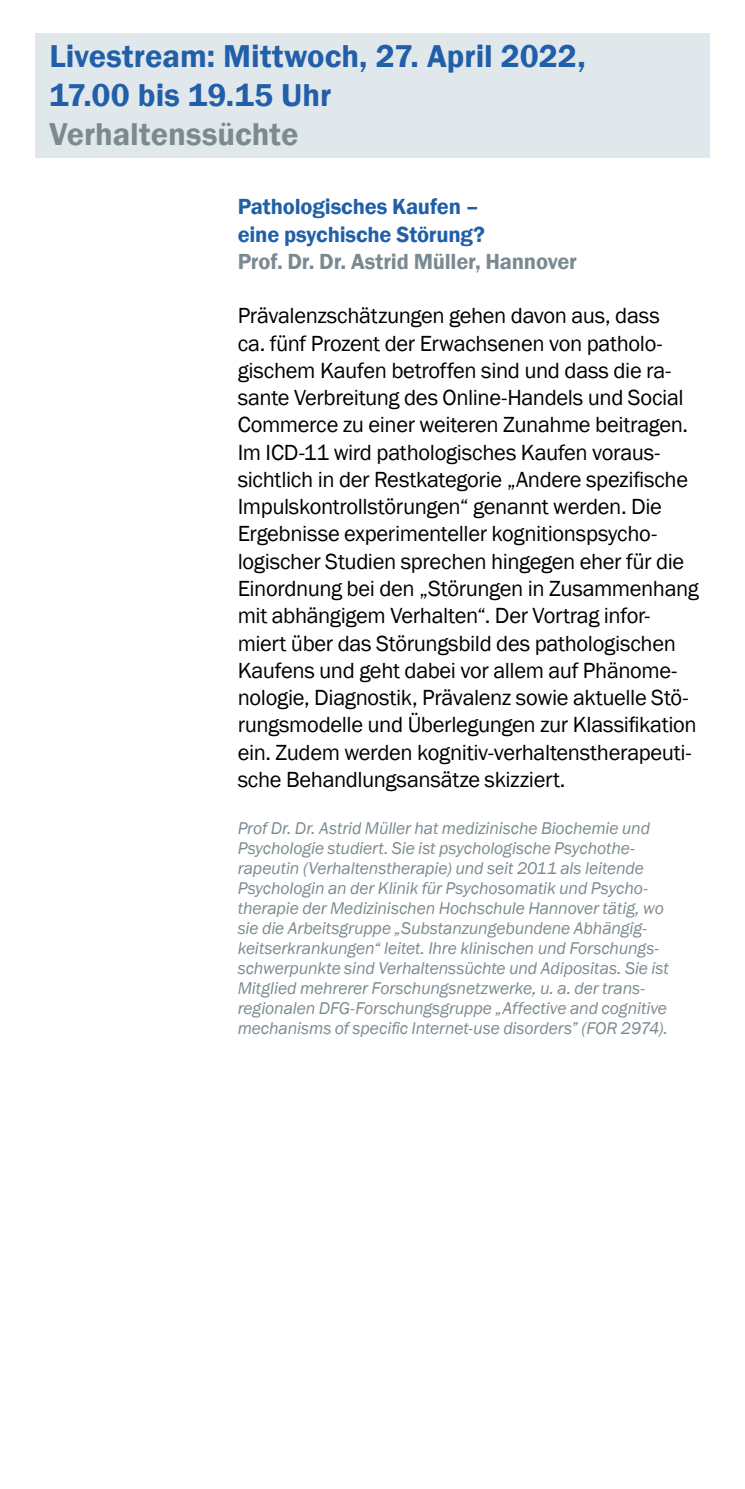
<style>
.page{position:relative;width:745px;height:1489px;background:#fff}
.page>*{position:absolute;margin:0;border:0;box-sizing:border-box;transform-origin:0 0}
.Überschrift_-_Blau{font:600 32.5px/38.8px "Franklin Gothic";color:#215fa9}
.Fließtext{font:22.5px/27.2px "Franklin Gothic";letter-spacing:-.015em;color:#000}
.Zwischenüberschrift{font:600 22.5px/27.2px "Franklin Gothic";letter-spacing:-.01em;color:#215fa9}
.Fließtext-2{font:italic 17.5px/20px "Franklin Gothic";letter-spacing:-.005em;color:#7b8a91}
.s1{color:#7b8a91}
</style>
<div class="page">
<div style="left:35px;top:34px;width:674px;height:124px;background:#e1e8ec"></div>
<h2 class="Überschrift_-_Blau" style="left:50px;top:37px;width:537px">Livestream: Mittwoch, 27. April 2022,<br>17.00 bis 19.15 Uhr<br><span class="s1">Verhaltenssüchte</span></h2>
<h3 class="Zwischenüberschrift" style="left:237px;top:193px;width:340px">Pathologisches Kaufen –<br>eine psychische Störung?<br><span class="s1">Prof. Dr. Dr. Astrid Müller, Hannover</span></h3>
<p class="Fließtext" style="left:237px;top:303px;width:462px">Prävalenzschätzungen gehen davon aus, dass<br>ca. fünf Prozent der Erwachsenen von patholo&shy;gischem Kaufen betroffen sind und dass die ra&shy;sante Verbreitung des Online-Handels und Social Commerce zu einer weiteren Zunahme beitragen.<br>Im ICD-11 wird pathologisches Kaufen voraus&shy;sichtlich in der Restkategorie „Andere spezifische Impulskontrollstörungen“ genannt werden. Die Ergebnisse experimenteller kognitionspsycho&shy;logischer Studien sprechen hingegen eher für die Einordnung bei den „Störungen in Zusammenhang mit abhängigem Verhalten“. Der Vortrag infor&shy;miert über das Störungsbild des pathologischen Kaufens und geht dabei vor allem auf Phänome&shy;nologie, Diagnostik, Prävalenz sowie aktuelle Stö&shy;rungsmodelle und Überlegungen zur Klassifikation ein. Zudem werden kognitiv-verhaltenstherapeuti&shy;sche Behandlungsansätze skizziert.</p>
<p class="Fließtext-2" style="left:237px;top:818px;width:432px">Prof Dr. Dr. Astrid Müller hat medizinische Biochemie und Psychologie studiert. Sie ist psychologische Psychothe&shy;rapeutin (Verhaltenstherapie) und seit 2011 als leitende Psychologin an der Klinik für Psychosomatik und Psycho&shy;therapie der Medizinischen Hochschule Hannover tätig, wo sie die Arbeitsgruppe „Substanzungebundene Abhängig&shy;keitserkrankungen“ leitet. Ihre klinischen und Forschungs&shy;schwerpunkte sind Verhaltenssüchte und Adipositas. Sie ist Mitglied mehrerer Forschungsnetzwerke, u. a. der trans&shy;regionalen DFG-Forschungsgruppe „Affective and cognitive mechanisms of specific Internet-use disorders” (FOR 2974).</p>
</div>
